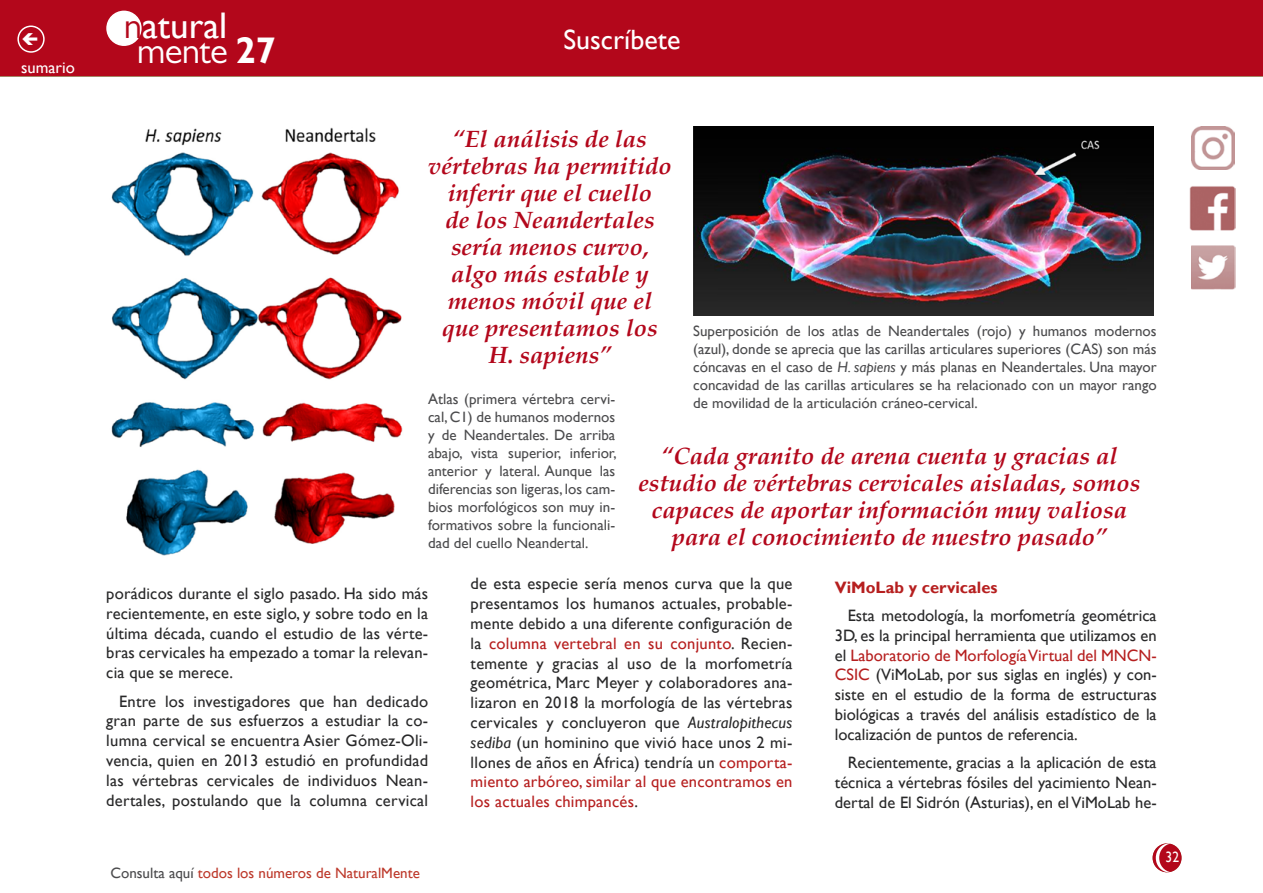
<style>
.page{position:relative;width:1263px;height:893px;background:#fff}
.page>*{position:absolute;margin:0;border:0;box-sizing:border-box;transform-origin:0 0}
.t1{font:37.05px "Gill Sans";color:#fff}
.t2{font:37.05px "Gill Sans MT Pro";letter-spacing:-.02em;color:#fff}
.t3{font:27.9px "Gill Sans";color:#fff}
.t4{font:italic 700 24px/27px "Palatino";color:#b3071b;text-align:center}
.t5{font:16.5px/19.8px "Gill Sans";letter-spacing:.01em;color:#282829;text-align:justify}
.t6{font:700 16.5px "Gill Sans";color:#b61f1f}
.t7{font:16.5px "Gill Sans";color:#fff}
.t8{font:15px/18px "Gill Sans";color:#4b4b4d;text-align:justify}
.t9{font:15px "Gill Sans";color:#bd392b}
.t10{font:15px "Gill Sans";color:#fff;scale:.9 1}
.s1{font-family:"Gill Sans MT Pro";color:#b3071b}
.s2{font-family:"Gill Sans";font-weight:700}
.s3{font-style:italic}
.s4{color:#b61f1f}
.s5{color:#4b4b4d}
</style>
<div class="page">
<img style="left:1190px;top:186px;width:45px;height:44px">
<img style="left:1191px;top:246px;width:44px;height:44px">
<div style="left:1153px;top:844px;width:28px;height:28px;background:#b3071b;border-radius:50%"></div>
<div style="left:1152px;top:843px;width:29px;height:29px;border:2px solid #b3071b;border-radius:50%"></div>
<div style="left:0;top:0;width:1263px;height:76px;background:#b3071b"></div>
<div style="left:107px;top:11px;width:34px;height:34px;background:#fff;border-radius:50%"></div>
<div style="left:106px;top:11px;width:36px;height:35px;border:2px solid #fff;border-radius:50%"></div>
<svg style="left:1155px;top:843px;width:16px;height:29px"></svg>
<div style="left:17px;top:26px;width:28px;height:27px;border:2px solid #fff;border-radius:50%"></div>
<img style="left:1191px;top:127px;width:43px;height:43px">
<img style="left:111px;top:128px;width:292px;height:428px">
<img style="left:693px;top:127px;width:460px;height:188px">
<p class="t7" style="left:21px;top:58px;width:55px">sumario</p>
<h1 class="t1" style="left:124px;top:4px;width:105px"><span class="s1">n</span>atural</h1>
<h1 class="t2" style="left:137px;top:29px;width:140px">mente <span class="s2">27</span></h1>
<h2 class="t3" style="left:563px;top:23px;width:118px">Suscríbete</h2>
<h3 class="t4" style="left:428px;top:126px;width:245px">“El análisis de las vértebras ha permitido inferir que el cuello<br>de los Neandertales sería menos curvo, algo más estable y menos móvil que el que presentamos los<br>H. sapiens”</h3>
<p class="t8" style="left:428px;top:390px;width:190px">Atlas (primera vértebra cervi&shy;cal, C1) de humanos modernos y de Neandertales. De arriba abajo, vista superior, inferior, anterior y lateral. Aunque las diferencias son ligeras, los cam&shy;bios morfológicos son muy in&shy;formativos sobre la funcionali&shy;dad del cuello Neandertal.</p>
<p class="t8" style="left:693px;top:322px;width:465px">Superposición de los atlas de Neandertales (rojo) y humanos modernos (azul), donde se aprecia que las carillas articulares superiores (CAS) son más cóncavas en el caso de <span class="s3">H. sapiens</span> y más planas en Neandertales. Una mayor concavidad de las carillas articulares se ha relacionado con un mayor rango de movilidad de la articulación cráneo-cervical.</p>
<h3 class="t4" style="left:638px;top:443px;width:504px">“Cada granito de arena cuenta y gracias al estudio de vértebras cervicales aisladas, somos capaces de aportar información muy valiosa para el conocimiento de nuestro pasado”</h3>
<p class="t5" style="left:106px;top:584px;width:323px">porádicos durante el siglo pasado. Ha sido más recientemente, en este siglo, y sobre todo en la última década, cuando el estudio de las vérte&shy;bras cervicales ha empezado a tomar la relevan&shy;cia que se merece.</p>
<p class="t5" style="left:106px;top:691px;width:323px;text-indent:13px">Entre los investigadores que han dedicado gran parte de sus esfuerzos a estudiar la co&shy;lumna cervical se encuentra Asier Gómez-Oli&shy;vencia, quien en 2013 estudió en profundidad las vértebras cervicales de individuos Nean&shy;dertales, postulando que la columna cervical</p>
<p class="t5" style="left:471px;top:574px;width:323px">de esta especie sería menos curva que la que presentamos los humanos actuales, probable&shy;mente debido a una diferente configuración de la <span class="s4">columna vertebral en su conjunto</span>. Recien&shy;temente y gracias al uso de la morfometría geométrica, Marc Meyer y colaboradores ana&shy;lizaron en 2018 la morfología de las vértebras cervicales y concluyeron que <span class="s3">Australopithecus sediba</span> (un hominino que vivió hace unos 2 mi&shy;llones de años en África) tendría un <span class="s4">comporta&shy;miento arbóreo, similar al que encontramos en los actuales chimpancés</span>.</p>
<p class="t6" style="left:835px;top:577px;width:164px">ViMoLab y cervicales</p>
<p class="t5" style="left:835px;top:606px;width:323px;text-indent:13px">Esta metodología, la morfometría geométrica 3D, es la principal herramienta que utilizamos en el <span class="s4">Laboratorio de Morfología Virtual del MNCN-CSIC</span> (ViMoLab, por sus siglas en inglés) y con&shy;siste en el estudio de la forma de estructuras biológicas a través del análisis estadístico de la localización de puntos de referencia.</p>
<p class="t5" style="left:835px;top:753px;width:323px;text-indent:13px">Recientemente, gracias a la aplicación de esta técnica a vértebras fósiles del yacimiento Nean&shy;dertal de El Sidrón (Asturias), en el ViMoLab he-</p>
<p class="t9" style="left:110px;top:864px;width:311px"><span class="s5">Consulta aquí</span> todos los números de NaturalMente</p>
<p class="t10" style="left:1165px;top:849px;width:16px">32</p>
</div>
